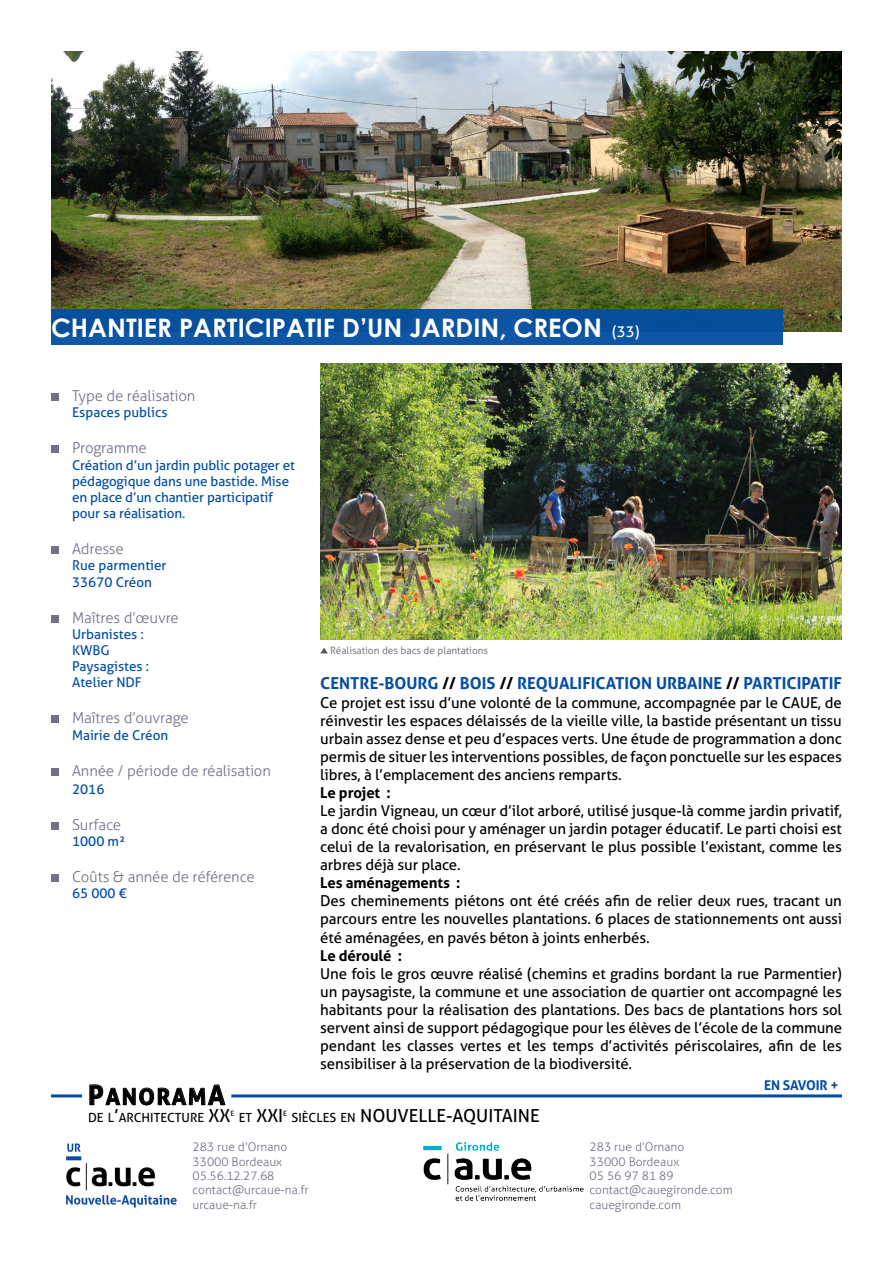
<style>
.page{position:relative;width:893px;height:1263px;background:#fff}
.page>*{position:absolute;margin:0;border:0;box-sizing:border-box;transform-origin:0 0}
.t1{font:700 25.5px "Century Gothic";color:#fff}
.t2{font:700 22.5px "Aller";letter-spacing:.075em;color:#000}
.t3{font:18px "Aller";color:#000}
.t4{font:700 16.5px "Aller";color:#034ea2}
.t5{font:15px/18px "Aller";letter-spacing:-.01em;color:#000;text-align:justify}
.t6{font:300 15px "Aller";letter-spacing:-.01em;color:#727085}
.t7{font:700 15px "Aller";letter-spacing:-.01em;color:#000}
.t8{font:13.5px/16.2px "Aller";letter-spacing:-.01em;color:#034ea2}
.t9{font:700 13.5px "Aller";letter-spacing:-.01em;color:#034ea2}
.t10{font:12.6px "Aller";color:#000}
.t11{font:300 12px/14.4px "Aller";color:#727085}
.t12{font:300 10.05px "Aller";color:#58595b}
.t13{font:7.35px "Aller";color:#000}
.s1{font-family:"Aller";font-weight:400;font-size:15px}
.s2{font-size:27px}
.s3{color:#000}
.s4{font-size:18px}
.s5{font-size:12.6px}
</style>
<div class="page">
<svg style="left:90px;top:1084px;width:135px;height:21px"></svg>
<hr style="left:231px;top:1094px;width:611px;height:3px;background:#034ea2">
<hr style="left:51px;top:1094px;width:31px;height:3px;background:#034ea2">
<img style="left:66px;top:1143px;width:111px;height:65px">
<img style="left:424px;top:1142px;width:160px;height:59px">
<img style="left:51px;top:52px;width:791px;height:280px">
<div style="left:51px;top:310px;width:731px;height:35px;background:#034ea2"></div>
<div style="left:51px;top:393px;width:8px;height:8px;background:#727085"></div>
<div style="left:51px;top:445px;width:8px;height:8px;background:#727085"></div>
<div style="left:51px;top:546px;width:8px;height:8px;background:#727085"></div>
<div style="left:51px;top:615px;width:8px;height:8px;background:#727085"></div>
<div style="left:51px;top:715px;width:8px;height:8px;background:#727085"></div>
<div style="left:51px;top:768px;width:8px;height:8px;background:#727085"></div>
<div style="left:51px;top:822px;width:8px;height:8px;background:#727085"></div>
<div style="left:51px;top:874px;width:8px;height:8px;background:#727085"></div>
<img style="left:320px;top:364px;width:522px;height:275px">
<svg style="left:320px;top:647px;width:8px;height:6px"></svg>
<h1 class="t1" style="left:51px;top:308px;width:590px">CHANTIER PARTICIPATIF D’UN JARDIN, CREON <span class="s1">(33)</span></h1>
<p class="t6" style="left:72px;top:387px;width:125px">Type de réalisation</p>
<p class="t8" style="left:72px;top:404px;width:97px">Espaces publics</p>
<p class="t6" style="left:72px;top:439px;width:76px">Programme</p>
<p class="t8" style="left:72px;top:457px;width:225px">Création d’un jardin public potager et pédagogique dans une bastide. Mise en place d’un chantier participatif pour sa réalisation.</p>
<p class="t6" style="left:72px;top:540px;width:53px">Adresse</p>
<p class="t8" style="left:72px;top:557px;width:96px">Rue parmentier<br>33670 Créon</p>
<p class="t6" style="left:72px;top:608px;width:108px">Maîtres d’œuvre</p>
<p class="t8" style="left:72px;top:626px;width:79px">Urbanistes :<br>KWBG<br>Paysagistes :<br>Atelier NDF</p>
<p class="t6" style="left:72px;top:709px;width:118px">Maîtres d’ouvrage</p>
<p class="t8" style="left:72px;top:727px;width:98px">Mairie de Créon</p>
<p class="t6" style="left:72px;top:761px;width:200px">Année / période de réalisation</p>
<p class="t8" style="left:72px;top:781px;width:34px">2016</p>
<p class="t6" style="left:72px;top:815px;width:51px">Surface</p>
<p class="t8" style="left:72px;top:833px;width:55px">1000 m²</p>
<p class="t6" style="left:72px;top:867px;width:184px">Coûts &amp; année de référence</p>
<p class="t8" style="left:72px;top:885px;width:56px">65 000 €</p>
<h2 class="t2" style="left:88px;top:1083px;width:139px"><span class="s2">P</span>ANORAM<span class="s2">A</span></h2>
<p class="t12" style="left:330px;top:644px;width:160px">Réalisation des bacs de plantations</p>
<p class="t4" style="left:320px;top:672px;width:347px">CENTRE-BOURG <span class="s3">//</span> BOIS <span class="s3">//</span> REQUALIFICATION URB</p>
<p class="t4" style="left:687px;top:672px;width:156px">AINE <span class="s3">//</span> PARTICIPATIF</p>
<p class="t5" style="left:320px;top:694px;width:523px">Ce projet est issu d’une volonté de la commune, accompagnée par le CAUE, de réinvestir les espaces délaissés de la vieille ville, la bastide présentant un tissu urbain assez dense et peu d’espaces verts. Une étude de programmation a donc permis de situer les interventions possibles, de façon ponctuelle sur les espaces libres, à l’emplacement des anciens remparts.</p>
<p class="t7" style="left:320px;top:784px;width:72px">LE PROJET :</p>
<p class="t5" style="left:320px;top:802px;width:523px">Le jardin Vigneau, un cœur d’ilot arboré, utilisé jusque-là comme jardin privatif, a donc été choisi pour y aménager un jardin potager éducatif. Le parti choisi est celui de la revalorisation, en préservant le plus possible l’existant, comme les arbres déjà sur place.</p>
<p class="t7" style="left:320px;top:874px;width:142px">LES AMÉNAGEMENTS :</p>
<p class="t5" style="left:320px;top:892px;width:523px">Des cheminements piétons ont été créés afin de relier deux rues, tracant un parcours entre les nouvelles plantations. 6 places de stationnements ont aussi été aménagées, en pavés béton à joints enherbés.</p>
<p class="t7" style="left:320px;top:946px;width:83px">LE DÉROULÉ :</p>
<p class="t5" style="left:320px;top:964px;width:523px">Une fois le gros œuvre réalisé (chemins et gradins bordant la rue Parmentier) un paysagiste, la commune et une association de quartier ont accompagné les habitants pour la réalisation des plantations. Des bacs de plantations hors sol servent ainsi de support pédagogique pour les élèves de l’école de la commune pendant les classes vertes et les temps d’activités périscolaires, afin de les sensibiliser à la préservation de la biodiversité.</p>
<p class="t9" style="left:764px;top:1077px;width:76px">EN SAVOIR +</p>
<p class="t10" style="left:88px;top:1110px;width:144px">DE L<span class="s4">’</span>ARCHITECTURE <span class="s4">XX</span></p>
<p class="t13" style="left:231px;top:1109px;width:5px">E</p>
<p class="t3" style="left:239px;top:1105px;width:43px"><span class="s5">ET</span> XXI</p>
<p class="t13" style="left:283px;top:1109px;width:5px">E</p>
<p class="t10" style="left:291px;top:1110px;width:128px">SIÈCLES EN <span class="s4">NOUVELLE</span></p>
<p class="t3" style="left:446px;top:1105px;width:40px">-AQUITAINE</p>
<p class="t11" style="left:193px;top:1140px;width:118px">283 rue d’Ornano<br>33000 Bordeaux<br>05.56.12.27.68 contact@urcaue-na.fr urcaue-na.fr</p>
<p class="t11" style="left:590px;top:1140px;width:145px">283 rue d’Ornano<br>33000 Bordeaux<br>05 56 97 81 89 contact@cauegironde.com cauegironde.com</p>
</div>
